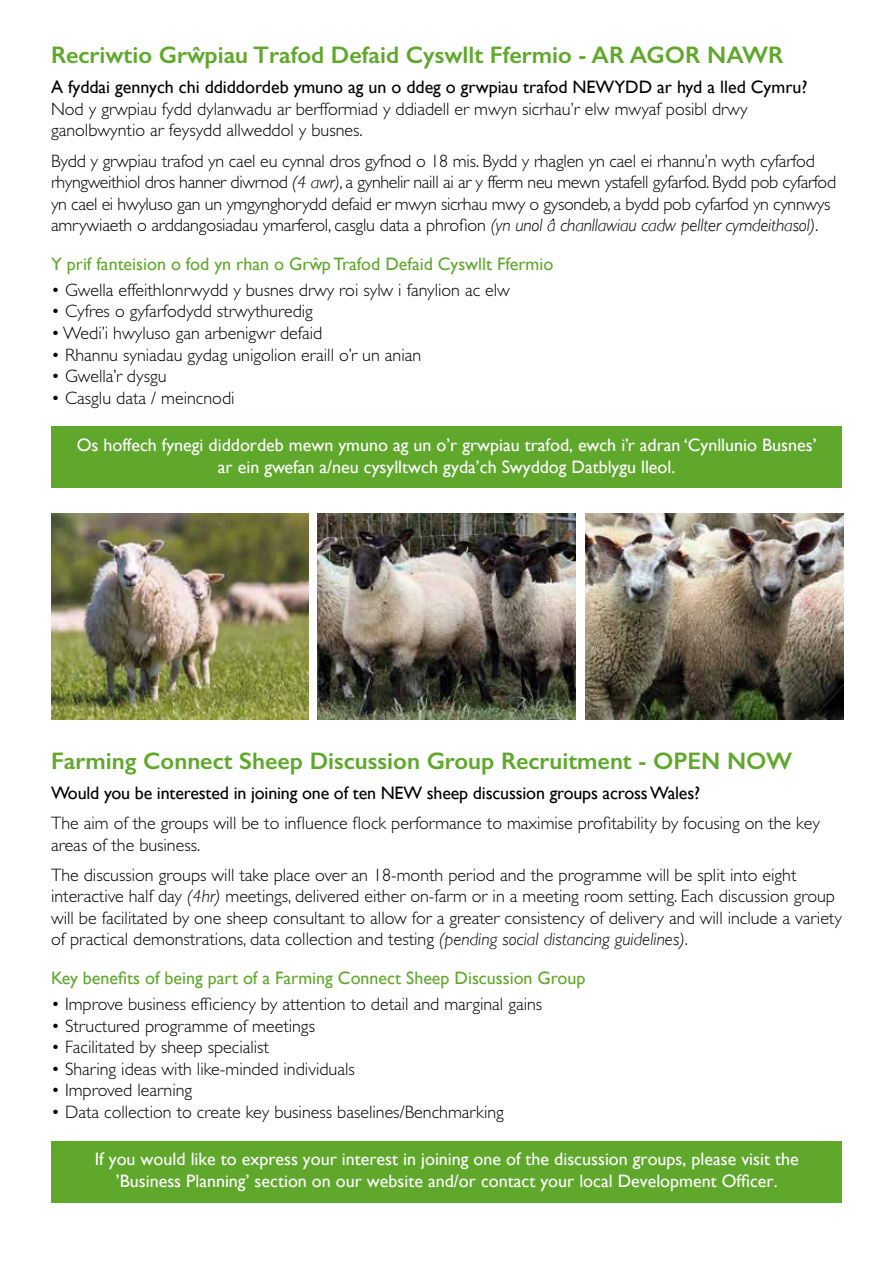
<style>
.page{position:relative;width:893px;height:1263px;background:#fff}
.page>*{position:absolute;margin:0;border:0;box-sizing:border-box;transform-origin:0 0}
.t1{font:600 24px "Gill Sans";color:#5fa82c}
.t2{font:300 18px/21.6px "Gill Sans";color:#000}
.t3{font:300 18px/21.6px "Gill Sans";letter-spacing:-.02em;color:#000}
.t4{font:18px/21.6px "Gill Sans";color:#fff;text-align:center}
.t5{font:18px "Gill Sans";letter-spacing:-.01em;color:#000}
.t6{font:18px "Gill Sans";color:#5fa82c}
.s1{font-style:italic}
</style>
<div class="page">
<div style="left:51px;top:1141px;width:791px;height:61px;background:#5fa82c"></div>
<div style="left:51px;top:426px;width:791px;height:62px;background:#5fa82c"></div>
<img style="left:51px;top:513px;width:257px;height:207px">
<img style="left:318px;top:513px;width:257px;height:207px">
<img style="left:586px;top:513px;width:257px;height:207px">
<h1 class="t1" style="left:51px;top:41px;width:734px">Recriwtio Grwˆ piau Trafod Defaid Cyswllt Ffermio - AR AGOR NAWR</h1>
<p class="t5" style="left:51px;top:77px;width:758px">A fyddai gennych chi ddiddordeb ymuno ag un o ddeg o grwpiau trafod NEWYDD ar hyd a lled Cymru?</p>
<p class="t2" style="left:51px;top:98px;width:698px">Nod y grwpiau fydd dylanwadu ar berfformiad y ddiadell er mwyn sicrhau’r elw mwyaf posibl drwy ganolbwyntio ar feysydd allweddol y busnes.</p>
<p class="t3" style="left:51px;top:150px;width:787px">Bydd y grwpiau trafod yn cael eu cynnal dros gyfnod o 18 mis. Bydd y rhaglen yn cael ei rhannu’n wyth cyfarfod rhyngweithiol dros hanner diwrnod <span class="s1">(4 awr)</span>, a gynhelir naill ai ar y fferm neu mewn ystafell gyfarfod. Bydd pob cyfarfod yn cael ei hwyluso gan un ymgynghorydd defaid er mwyn sicrhau mwy o gysondeb, a bydd pob cyfarfod yn cynnwys amrywiaeth o arddangosiadau ymarferol, casglu data a phrofion <span class="s1">(yn unol â chanllawiau cadw pellter cymdeithasol)</span>.</p>
<p class="t6" style="left:51px;top:253px;width:504px">Y prif fanteision o fod yn rhan o Grwˆ p Trafod Defaid Cyswllt Ffermio</p>
<p class="t2" style="left:51px;top:279px;width:460px">• Gwella effeithlonrwydd y busnes drwy roi sylw i fanylion ac elw</p>
<p class="t2" style="left:51px;top:301px;width:263px">• Cyfres o gyfarfodydd strwythuredig</p>
<p class="t2" style="left:51px;top:322px;width:273px">• Wedi’i hwyluso gan arbenigwr defaid</p>
<p class="t2" style="left:51px;top:344px;width:372px">• Rhannu syniadau gydag unigolion eraill o’r un anian</p>
<p class="t2" style="left:51px;top:365px;width:117px">• Gwella’r dysgu</p>
<p class="t2" style="left:51px;top:387px;width:185px">• Casglu data / meincnodi</p>
<p class="t4" style="left:77px;top:434px;width:741px">Os hoffech fynegi diddordeb mewn ymuno ag un o’r grwpiau trafod, ewch i’r adran ‘Cynllunio Busnes’ ar ein gwefan a/neu cysylltwch gyda’ch Swyddog Datblygu lleol.</p>
<h1 class="t1" style="left:51px;top:746px;width:743px">Farming Connect Sheep Discussion Group Recruitment - OPEN NOW</h1>
<p class="t5" style="left:51px;top:782px;width:651px">Would you be interested in joining one of ten NEW sheep discussion groups across Wales?</p>
<p class="t2" style="left:51px;top:812px;width:770px">The aim of the groups will be to influence flock performance to maximise profitability by focusing on the key areas of the business.</p>
<p class="t2" style="left:51px;top:864px;width:792px">The discussion groups will take place over an 18-month period and the programme will be split into eight interactive half day <span class="s1">(4hr)</span> meetings, delivered either on-farm or in a meeting room setting. Each discussion group will be facilitated by one sheep consultant to allow for a greater consistency of delivery and will include a variety of practical demonstrations, data collection and testing <span class="s1">(pending social distancing guidelines)</span>.</p>
<p class="t6" style="left:51px;top:967px;width:536px">Key benefits of being part of a Farming Connect Sheep Discussion Group</p>
<p class="t2" style="left:51px;top:993px;width:493px">• Improve business efficiency by attention to detail and marginal gains</p>
<p class="t2" style="left:51px;top:1015px;width:265px">• Structured programme of meetings</p>
<p class="t2" style="left:51px;top:1036px;width:219px">• Facilitated by sheep specialist</p>
<p class="t2" style="left:51px;top:1058px;width:305px">• Sharing ideas with like-minded individuals</p>
<p class="t2" style="left:51px;top:1079px;width:143px">• Improved learning</p>
<p class="t2" style="left:51px;top:1101px;width:454px">• Data collection to create key business baselines/Benchmarking</p>
<p class="t4" style="left:95px;top:1148px;width:705px">If you would like to express your interest in joining one of the discussion groups, please visit the ’Business Planning’ section on our website and/or contact your local Development Officer.</p>
</div>
